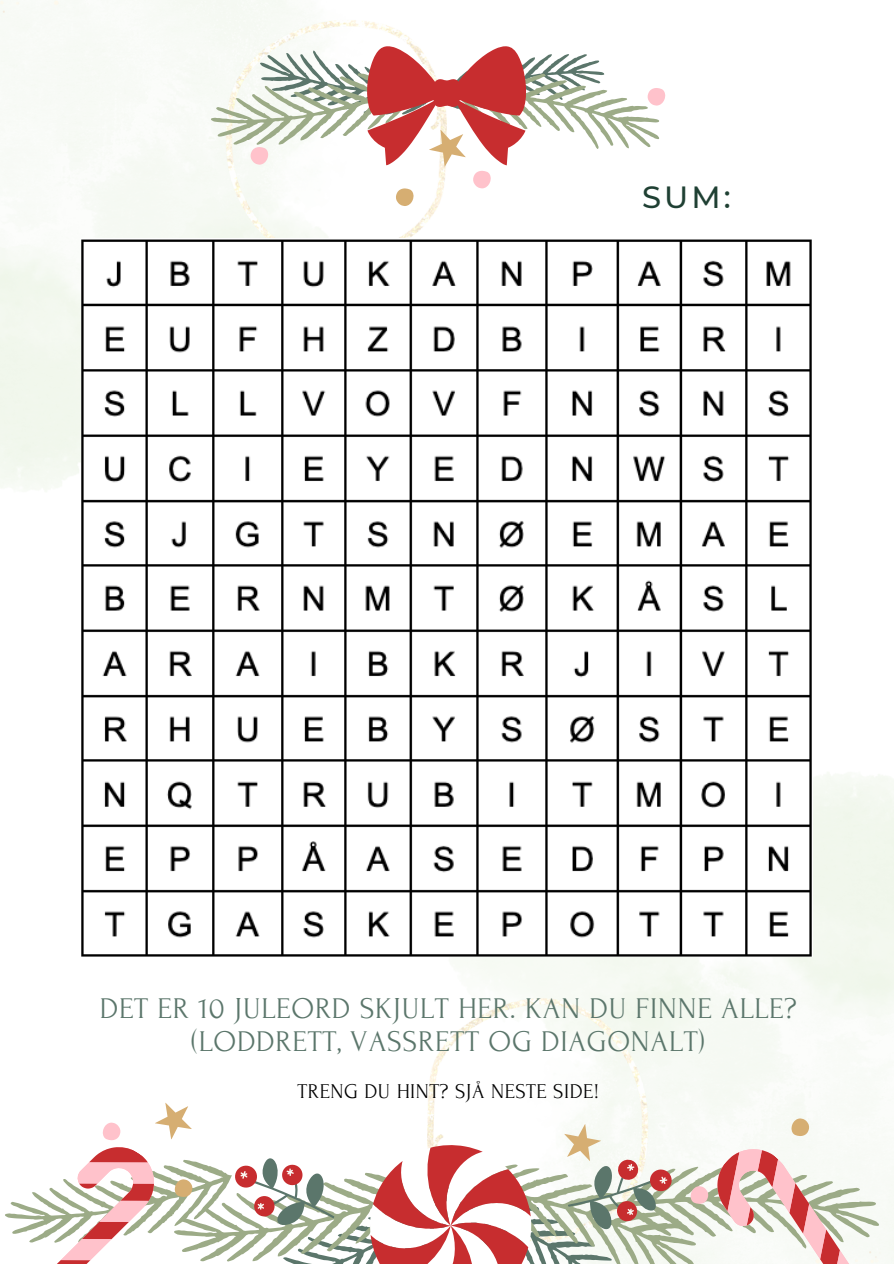
<style>
.page{position:relative;width:894px;height:1264px;background:#fff}
.page>*{position:absolute;margin:0;border:0;box-sizing:border-box;transform-origin:0 0}
.t1{font:500 30.6px "Montserrat";color:#1f4033}
.t2{font:30px/32.7px "Forum";letter-spacing:.025em;color:#5b766b;text-align:center}
.t3{font:21px "Forum";letter-spacing:.025em;color:#000}
</style>
<div class="page">
<img style="left:427px;top:773px;width:466px;height:329px">
<img style="left:0;top:0;width:438px;height:491px">
<img style="left:81px;top:239px;width:731px;height:717px">
<svg style="left:206px;top:34px;width:459px;height:172px"></svg>
<svg style="left:5px;top:1102px;width:888px;height:161px"></svg>
<p class="t1" style="left:642px;top:178px;width:90px">SUM:</p>
<p class="t2" style="left:100px;top:992px;width:698px">DET ER 10 JULEORD SKJULT HER. KAN DU FINNE ALLE? (LODDRETT, VASSRETT OG DIAGONALT)</p>
<p class="t3" style="left:297px;top:1080px;width:303px">TRENG DU HINT? SJÅ NESTE SIDE!</p>
</div>
